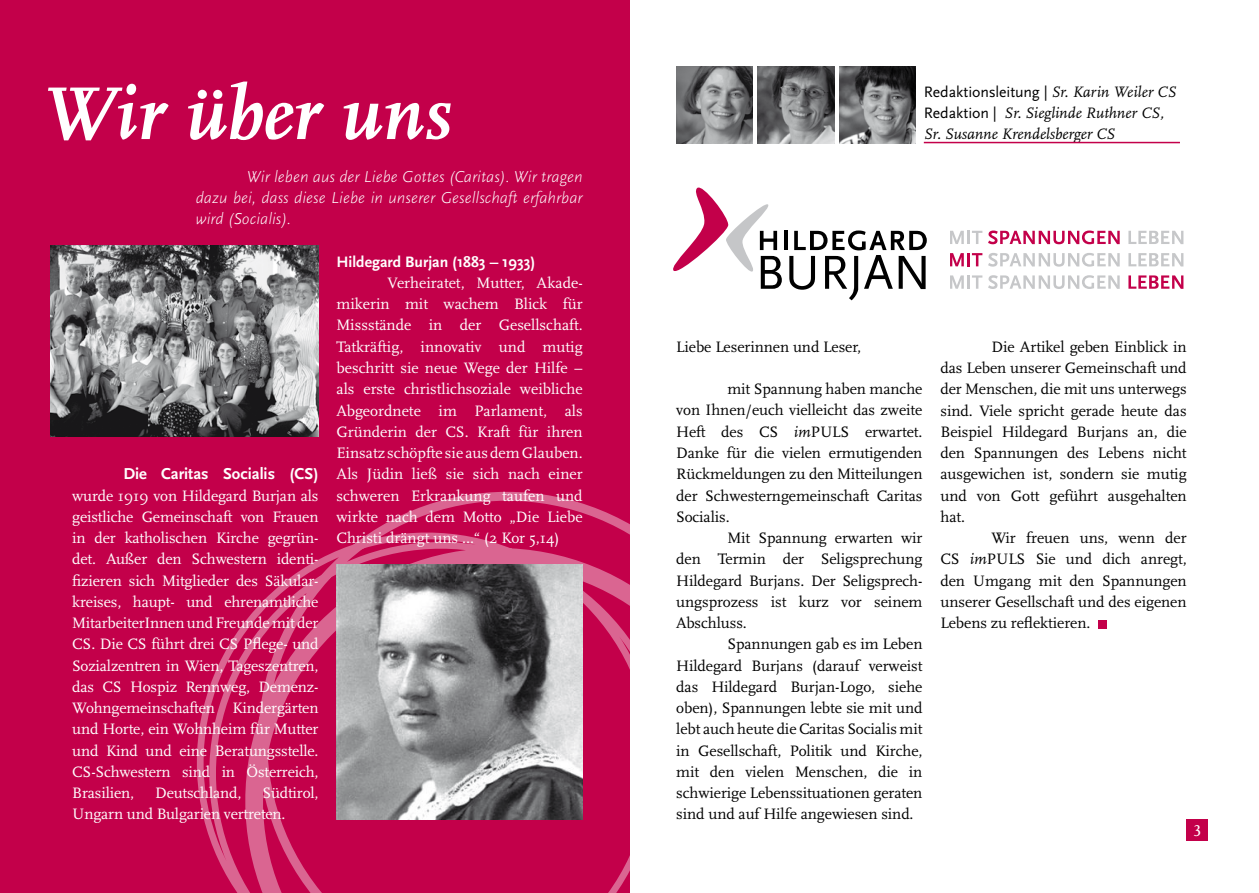
<style>
.page{position:relative;width:1259px;height:893px;background:#fff}
.page>*{position:absolute;margin:0;border:0;box-sizing:border-box;transform-origin:0 0}
.t1{font:italic 700 78px "Scala";color:#fff}
.t2{font:italic 300 16.5px/21.3px "Scala Sans";color:#fff;text-align:justify}
.t3{font:700 16.5px "Scala Sans";color:#fff}
.t4{font:16.5px "Scala Caps";color:#fff}
.t5{font:15.75px/21.3px "Scala";letter-spacing:-.005em;color:#000;text-align:justify}
.t6{font:15.75px/21.3px "Scala";letter-spacing:-.01em;color:#fff;text-align:justify}
.t7{font:italic 15.75px/21.3px "Scala";color:#000}
.t8{font:15.75px "Scala Sans";letter-spacing:-.01em;color:#000}
.t9{font:700 15.75px "Scala Sans";color:#fff}
.s1{font-family:"Scala";font-style:italic}
.s2{font-family:"Scala Sans";font-style:normal}
.s3{font-style:italic}
</style>
<div class="page">
<div style="left:0;top:0;width:629px;height:893px;background:#c3004a"></div>
<svg style="left:196px;top:491px;width:433px;height:402px"></svg>
<img style="left:336px;top:564px;width:247px;height:255px">
<img style="left:676px;top:67px;width:77px;height:76px">
<img style="left:839px;top:67px;width:76px;height:76px">
<img style="left:758px;top:67px;width:76px;height:76px">
<hr style="left:924px;top:142px;width:256px;height:1px;background:#c3004a">
<div style="left:1186px;top:819px;width:22px;height:22px;background:#c3004a"></div>
<img style="left:51px;top:245px;width:268px;height:192px">
<hr style="left:784px;top:231px;width:3px;height:19px;background:#000">
<svg style="left:789px;top:230px;width:138px;height:70px"></svg>
<svg style="left:673px;top:188px;width:109px;height:101px"></svg>
<svg style="left:950px;top:231px;width:32px;height:13px"></svg>
<svg style="left:988px;top:231px;width:131px;height:13px"></svg>
<svg style="left:1128px;top:231px;width:55px;height:13px"></svg>
<svg style="left:950px;top:253px;width:32px;height:13px"></svg>
<svg style="left:988px;top:253px;width:131px;height:14px"></svg>
<svg style="left:1128px;top:253px;width:55px;height:13px"></svg>
<svg style="left:950px;top:275px;width:13px;height:14px"></svg>
<hr style="left:967px;top:275px;width:3px;height:14px;background:#c6c7c9">
<svg style="left:972px;top:275px;width:10px;height:14px"></svg>
<svg style="left:988px;top:275px;width:131px;height:14px"></svg>
<svg style="left:1128px;top:275px;width:55px;height:14px"></svg>
<div style="left:1098px;top:620px;width:8px;height:8px;background:#c3004a"></div>
<h1 class="t1" style="left:40px;top:69px;width:411px">Wir über uns</h1>
<p class="t8" style="left:924px;top:83px;width:254px">Redaktionsleitung | <span class="s1">Sr. Karin Weiler CS</span></p>
<p class="t7" style="left:924px;top:103px;width:242px"><span class="s2">Redaktion |</span> Sr. Sieglinde Ruthner CS,<br>Sr. Susanne Krendelsberger CS</p>
<p class="t2" style="left:196px;top:166px;width:388px;text-indent:51px">Wir leben aus der Liebe Gottes (Caritas). Wir tragen dazu bei, dass diese Liebe in unserer Gesellschaft erfahrbar wird (Socialis).</p>
<p class="t3" style="left:123px;top:465px;width:197px">Die Caritas Socialis (CS)</p>
<p class="t6" style="left:72px;top:485px;width:248px">wurde 1919 von Hildegard Burjan als geistliche Gemeinschaft von Frauen in der katholischen Kirche gegrün&shy;det. Außer den Schwestern identi&shy;fizieren sich Mitglieder des Säkular&shy;kreises, haupt- und ehrenamtliche MitarbeiterInnen und Freunde mit der CS. Die CS führt drei CS Pflege- und Sozialzentren in Wien, Tageszentren, das CS Hospiz Rennweg, Demenz-Wohngemeinschaften Kindergärten und Horte, ein Wohnheim für Mutter und Kind und eine Beratungsstelle.<br>CS-Schwestern sind in Österreich, Brasilien,</p>
<p class="t6" style="left:72px;top:783px;width:248px;text-indent:190px">Südtirol,<br>Ungarn und Bulgarien vertreten.</p>
<p class="t6" style="left:155px;top:783px;width:88px">Deutschland,</p>
<p class="t9" style="left:336px;top:253px;width:200px">Hildegard Burjan (1883 – 1933)</p>
<p class="t6" style="left:336px;top:272px;width:248px;text-indent:51px">Verheiratet, Mutter, Akade&shy;mikerin mit wachem Blick für Missstände in der Gesellschaft.<br>Tatkräftig, innovativ und mutig beschritt sie neue Wege der Hilfe – als erste christlichsoziale weibliche Abgeordnete im Parlament, als Gründerin der CS. Kraft für ihren Einsatz schöpfte sie aus dem Glauben.<br>Als Jüdin ließ sie sich nach einer schweren Erkrankung taufen und wirkte nach dem Motto „Die Liebe Christi drängt uns …“ (2 Kor 5,14)</p>
<p class="t5" style="left:676px;top:336px;width:186px">Liebe Leserinnen und Leser,</p>
<p class="t5" style="left:676px;top:379px;width:248px;text-indent:51px">mit Spannung haben manche von Ihnen/euch vielleicht das zweite Heft des CS <span class="s3">im</span>PULS erwartet.<br>Danke für die vielen ermutigenden Rückmeldungen zu den Mitteilungen der Schwesterngemeinschaft Caritas Socialis.</p>
<p class="t5" style="left:676px;top:528px;width:248px;text-indent:51px">Mit Spannung erwarten wir den Termin der Seligsprechung Hildegard Burjans. Der Seligsprech&shy;ungsprozess ist kurz vor seinem Abschluss.</p>
<p class="t5" style="left:676px;top:634px;width:248px;text-indent:51px">Spannungen gab es im Leben Hildegard Burjans (darauf verweist das Hildegard Burjan-Logo, siehe oben), Spannungen lebte sie mit und lebt auch heute die Caritas Socialis mit in Gesellschaft, Politik und Kirche, mit den vielen Menschen, die in schwierige Lebenssituationen geraten sind und auf Hilfe angewiesen sind.</p>
<p class="t5" style="left:940px;top:336px;width:248px;text-indent:51px">Die Artikel geben Einblick in das Leben unserer Gemeinschaft und der Menschen, die mit uns unterwegs sind. Viele spricht gerade heute das Beispiel Hildegard Burjans an, die den Spannungen des Lebens nicht ausgewichen ist, sondern sie mutig und von Gott geführt ausgehalten hat.</p>
<p class="t5" style="left:940px;top:528px;width:248px;text-indent:51px">Wir freuen uns, wenn der CS <span class="s3">im</span>PULS Sie und dich anregt, den Umgang mit den Spannungen unserer Gesellschaft und des eigenen Lebens zu reflektieren.</p>
<p class="t4" style="left:1193px;top:822px;width:10px">3</p>
</div>
